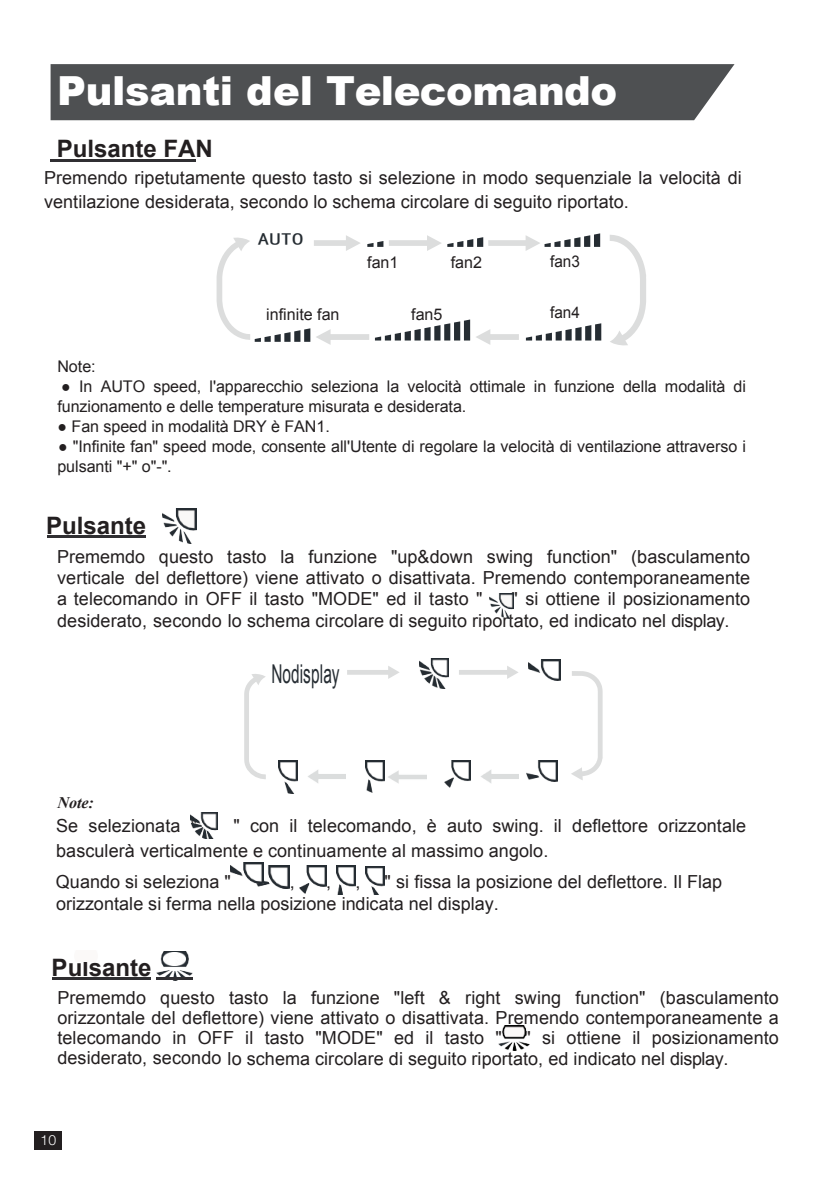
<style>
.page{position:relative;width:840px;height:1191px;background:#fff}
.page>*{position:absolute;margin:0;border:0;box-sizing:border-box;transform-origin:0 0}
.t1{font:900 40px "Arial";letter-spacing:-.015em;color:#fff}
.t2{font:26px "Arial";letter-spacing:.005em;color:#252c32;scale:.59 1}
.t3{font:700 24px "Arial";color:#231f20}
.t4{font:18px/21.4px "Arial";letter-spacing:.005em;color:#231f20}
.t5{font:17px "Sim Hei";color:#252c32;scale:1.33 1}
.t6{font:16px/20px "Arial";letter-spacing:-.005em;color:#231f20}
.t7{font:16px "Arial";letter-spacing:-.005em;color:#231f20;scale:.95 1}
.t8{font:italic 700 16px "Times New Roman";color:#231f20}
.t9{font:300 14px "Helvetica Neue LT Std";color:#fff}
.s1{font-style:inherit}
</style>
<div class="page">
<div style="left:34px;top:1131px;width:28px;height:19px;background:#231f20"></div>
<div style="left:51px;top:64px;width:683px;height:56px;background:#4e5052"></div>
<svg style="left:459px;top:666px;width:59px;height:13px"></svg>
<svg style="left:347px;top:666px;width:52px;height:13px"></svg>
<hr style="left:50px;top:159px;width:145px;height:3px;background:#302f32">
<hr style="left:47px;top:535px;width:98px;height:3px;background:#302f32">
<hr style="left:52px;top:977px;width:99px;height:3px;background:#302f32">
<img style="left:489px;top:593px;width:24px;height:25px">
<img style="left:419px;top:659px;width:29px;height:29px">
<img style="left:528px;top:659px;width:31px;height:21px">
<img style="left:190px;top:812px;width:27px;height:27px">
<img style="left:255px;top:866px;width:34px;height:22px">
<img style="left:299px;top:866px;width:27px;height:27px">
<img style="left:336px;top:866px;width:19px;height:28px">
<img style="left:365px;top:866px;width:19px;height:28px">
<img style="left:498px;top:1025px;width:31px;height:25px">
<img style="left:278px;top:760px;width:20px;height:33px">
<img style="left:308px;top:770px;width:37px;height:13px">
<img style="left:444px;top:760px;width:26px;height:28px">
<img style="left:481px;top:770px;width:37px;height:13px">
<img style="left:526px;top:760px;width:31px;height:21px">
<svg style="left:216px;top:233px;width:385px;height:112px"></svg>
<img style="left:388px;top:770px;width:38px;height:13px">
<img style="left:365px;top:760px;width:19px;height:32px">
<img style="left:162px;top:508px;width:34px;height:35px">
<img style="left:156px;top:951px;width:36px;height:26px">
<img style="left:163px;top:953px;width:22px;height:13px">
<hr style="left:156px;top:977px;width:36px;height:3px;background:#302f32">
<svg style="left:609px;top:235px;width:36px;height:110px"></svg>
<svg style="left:244px;top:674px;width:22px;height:105px"></svg>
<svg style="left:571px;top:671px;width:31px;height:109px"></svg>
<img style="left:231px;top:862px;width:32px;height:21px">
<h1 class="t1" style="left:57px;top:62px;width:561px">Pulsanti del Telecomando</h1>
<h3 class="t3" style="left:57px;top:132px;width:157px">Pulsante FAN</h3>
<p class="t4" style="left:44px;top:165px;width:698px;line-height:24.6px">Premendo ripetutamente questo tasto si selezione <span class="s1">i</span>n modo sequenziale la velocità di ventilazione desiderata, secondo lo schema circolare di seguito riportato.</p>
<p class="t5" style="left:258px;top:230px;width:36px">AUTO</p>
<p class="t6" style="left:367px;top:253px;width:33px">fan1</p>
<p class="t6" style="left:450px;top:253px;width:33px">fan2</p>
<p class="t6" style="left:266px;top:304px;width:75px">infinite fan</p>
<p class="t6" style="left:411px;top:304px;width:33px">fan5</p>
<p class="t7" style="left:550px;top:251px;width:33px">fan3</p>
<p class="t7" style="left:550px;top:302px;width:33px">fan4</p>
<p class="t6" style="left:57px;top:356px;width:40px">Note:</p>
<p class="t6" style="left:57px;top:376px;width:689px">● In AUTO speed, l'apparecchio seleziona la velocità ottimale in funzione della modalità di funzionamento e delle temperature misurata e desiderata.</p>
<p class="t6" style="left:57px;top:416px;width:274px">● Fan speed in modalità DRY è FAN1.</p>
<p class="t6" style="left:57px;top:436px;width:689px">● "Infinite fan" speed mode, consente all'Utente di regolare la velocità di ventilazione attraverso i pulsanti "+" o"-".</p>
<h3 class="t3" style="left:46px;top:509px;width:101px">Pulsant<span class="s1">e</span></h3>
<p class="t4" style="left:57px;top:545px;width:694px;text-align:justify">Prememdo questo tasto la funzione "up&amp;down swing function" (basculamento verticale del deflettore) viene attivato o disattivata. Premendo contemporaneamente a telecomando in OFF il tasto "MODE" ed il tasto "</p>
<p class="t4" style="left:57px;top:588px;width:694px;text-indent:454px">" si ottiene il posizionamento desiderato, secondo lo schema circolare di seguito riportato, ed indicato nel display.</p>
<h2 class="t2" style="left:271px;top:657px;width:117px">Nodisplay</h2>
<p class="t8" style="left:58px;top:791px;width:38px">Note:</p>
<p class="t4" style="left:56px;top:815px;width:142px">Se selezionata "</p>
<p class="t4" style="left:56px;top:813px;width:691px;line-height:25px;text-indent:177px">" con il telecomando, è auto swing. il deflettore orizzontale basculerà verticalmente e continuamente al massimo angolo.</p>
<p class="t4" style="left:56px;top:870px;width:176px">Quando si seleziona "</p>
<p class="t4" style="left:289px;top:870px;width:7px">,</p>
<p class="t4" style="left:326px;top:870px;width:7px">,</p>
<p class="t4" style="left:355px;top:870px;width:7px">,</p>
<p class="t4" style="left:56px;top:870px;width:667px;line-height:22.8px;text-indent:328px">" si fissa la posizione del deflettore. Il Flap orizzontale si ferma nella posizione indicata nel display.</p>
<h3 class="t3" style="left:52px;top:951px;width:101px">Pulsant<span class="s1">e</span></h3>
<p class="t4" style="left:57px;top:988px;width:722px;line-height:20px;text-align:justify">Prememdo questo tasto la funzione "left &amp; right swing function" (basculamento orizzontale del deflettore) viene attivato o disattivata. Premendo contemporaneamente a telecomando in OFF il tasto "MODE" ed il tasto "</p>
<p class="t4" style="left:57px;top:1027px;width:722px;text-indent:467px">" si ottiene il posizionamento desiderato, secondo lo schema circolare di seguito riportato, ed indicato nel display.</p>
<p class="t9" style="left:41px;top:1131px;width:17px">10</p>
</div>
